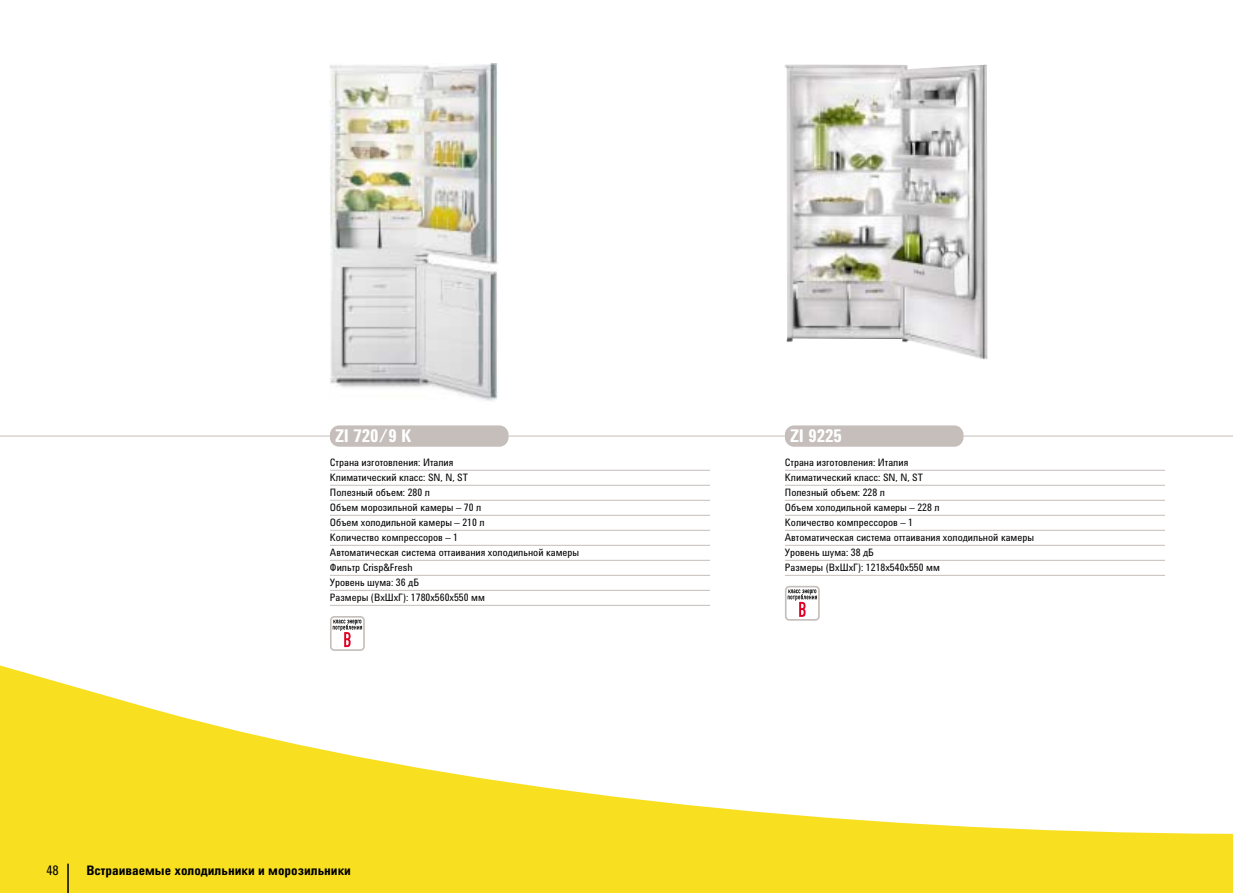
<style>
.page{position:relative;width:1233px;height:893px;background:#fff}
.page>*{position:absolute;margin:0;border:0;box-sizing:border-box;transform-origin:0 0}
.t1{font:700 condensed 18px "Utah Cyr";color:#fff}
.t2{font:700 condensed 13.5px "Utah Cyr";color:#000}
.t3{font:condensed 13.5px "Utah Cyr";color:#000}
.t4{font:condensed 10.5px/15px "Utah Cyr";color:#000}
</style>
<div class="page">
<hr style="left:0;top:436px;width:1233px;height:1px;background:#c5beba">
<svg style="left:0;top:665px;width:1233px;height:227px"></svg>
<div style="left:330px;top:425px;width:179px;height:21px;background:#c5beba;border-radius:9px"></div>
<hr style="left:330px;top:470px;width:380px;height:1px;background:#c5beba">
<hr style="left:330px;top:485px;width:380px;height:1px;background:#c5beba">
<hr style="left:330px;top:500px;width:380px;height:1px;background:#c5beba">
<hr style="left:330px;top:515px;width:380px;height:1px;background:#c5beba">
<hr style="left:330px;top:530px;width:380px;height:1px;background:#c5beba">
<hr style="left:330px;top:545px;width:380px;height:1px;background:#c5beba">
<hr style="left:330px;top:560px;width:380px;height:1px;background:#c5beba">
<hr style="left:330px;top:575px;width:380px;height:1px;background:#c5beba">
<hr style="left:330px;top:590px;width:380px;height:1px;background:#c5beba">
<hr style="left:330px;top:605px;width:380px;height:1px;background:#c5beba">
<img style="left:330px;top:64px;width:168px;height:337px">
<hr style="left:67px;top:863px;width:2px;height:29px;background:#000">
<div style="left:785px;top:425px;width:178px;height:21px;background:#c5beba;border-radius:9px"></div>
<img style="left:785px;top:64px;width:203px;height:296px">
<hr style="left:785px;top:470px;width:380px;height:1px;background:#c5beba">
<hr style="left:785px;top:485px;width:380px;height:1px;background:#c5beba">
<hr style="left:785px;top:500px;width:380px;height:1px;background:#c5beba">
<hr style="left:785px;top:515px;width:380px;height:1px;background:#c5beba">
<hr style="left:785px;top:530px;width:380px;height:1px;background:#c5beba">
<hr style="left:785px;top:545px;width:380px;height:1px;background:#c5beba">
<hr style="left:785px;top:560px;width:380px;height:1px;background:#c5beba">
<hr style="left:785px;top:575px;width:380px;height:1px;background:#c5beba">
<svg style="left:330px;top:616px;width:35px;height:35px"></svg>
<svg style="left:785px;top:585px;width:35px;height:35px"></svg>
<h1 class="t1" style="left:335px;top:429px;width:78px">ZI 720/9 K</h1>
<p class="t4" style="left:330px;top:455px;width:251px">Страна изготовления: Италия<br>Климатический класс: SN, N, ST<br>Полезный объем: 280 л<br>Объем морозильной камеры – 70 л<br>Объем холодильной камеры – 210 л<br>Количество компрессоров – 1<br>Автоматическая система оттаивания холодильной камеры<br>Фильтр Crisp&amp;Fresh<br>Уровень шума: 36 дБ<br>Размеры (ВхШхГ): 1780х560х550 мм</p>
<p class="t3" style="left:46px;top:865px;width:14px">48</p>
<p class="t2" style="left:87px;top:865px;width:266px">Встраиваемые холодильники и морозильники</p>
<h1 class="t1" style="left:790px;top:429px;width:53px">ZI 9225</h1>
<p class="t4" style="left:785px;top:455px;width:251px">Страна изготовления: Италия<br>Климатический класс: SN, N, ST<br>Полезный объем: 228 л<br>Объем холодильной камеры – 228 л<br>Количество компрессоров – 1<br>Автоматическая система оттаивания холодильной камеры<br>Уровень шума: 38 дБ<br>Размеры (ВхШхГ): 1218х540х550 мм</p>
</div>
